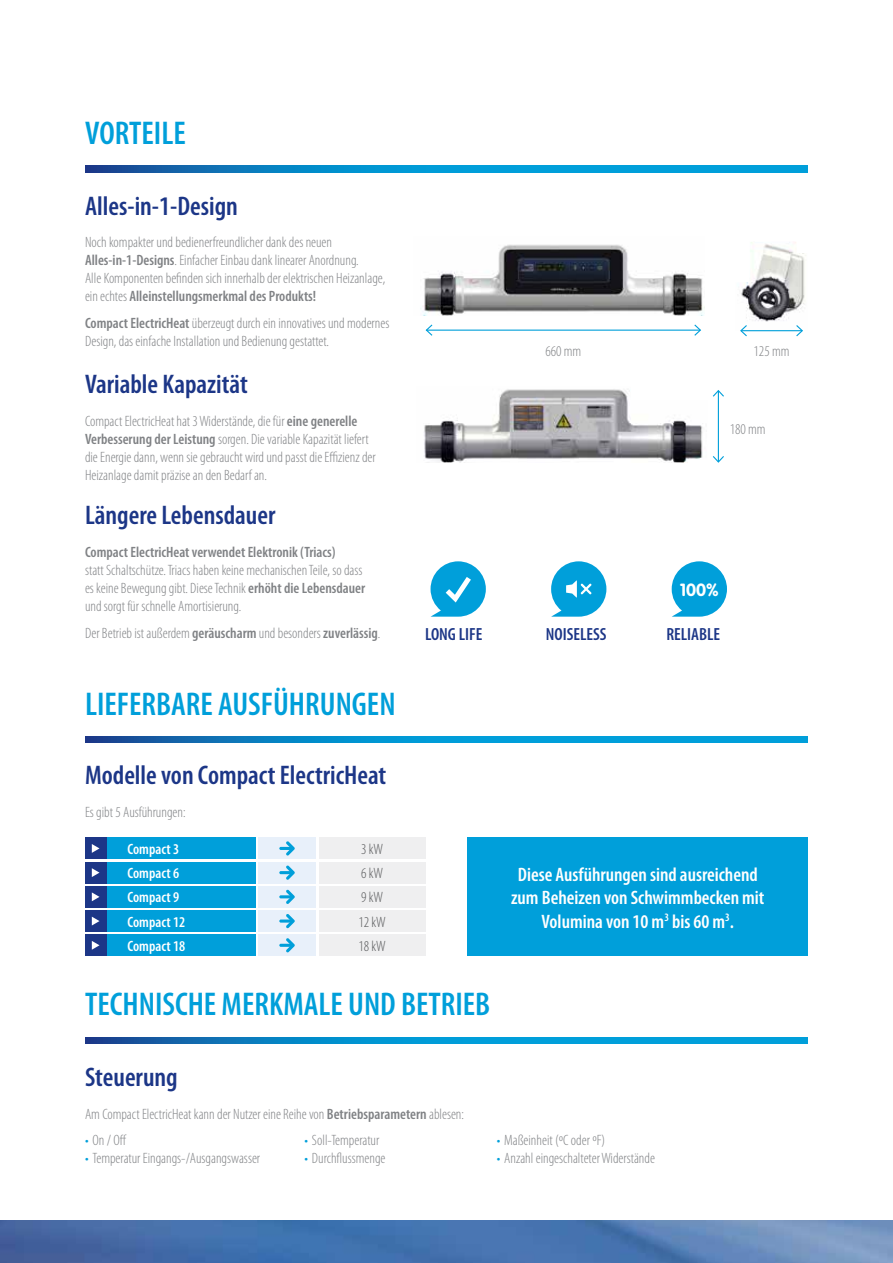
<style>
.page{position:relative;width:893px;height:1263px;background:#fff}
.page>*{position:absolute;margin:0;border:0;box-sizing:border-box;transform-origin:0 0}
.t1{font:600 condensed 33px "Myriad Pro";color:#009fda}
.t2{font:600 condensed 27px "Myriad Pro";color:#1c3687}
.t3{font:600 condensed 19.5px/23.4px "Myriad Pro";color:#fff;text-align:center}
.t4{font:600 condensed 17.7px "Myriad Pro";color:#1c3687}
.t5{font:700 17.4px "VAG Rounded";color:#fff}
.t6{font:300 condensed 15px/18px "Myriad Pro";color:#808285}
.t7{font:600 condensed 15px "Myriad Pro";color:#808285}
.t8{font:600 condensed 15px/24.2px "Myriad Pro";color:#fff}
.t9{font:300 condensed 15px/24.2px "Myriad Pro";color:#58595b}
.s1{font-weight:600}
.s2{color:#009fda}
</style>
<div class="page">
<svg style="left:85px;top:166px;width:723px;height:6px;background:#058bca"></svg>
<svg style="left:85px;top:736px;width:723px;height:7px;background:#058bca"></svg>
<div style="left:85px;top:838px;width:170px;height:21px;background:#009fda"></div>
<div style="left:85px;top:886px;width:170px;height:21px;background:#009fda"></div>
<div style="left:85px;top:862px;width:170px;height:21px;background:#009fda"></div>
<div style="left:85px;top:910px;width:170px;height:22px;background:#009fda"></div>
<div style="left:85px;top:935px;width:170px;height:21px;background:#009fda"></div>
<div style="left:319px;top:838px;width:106px;height:21px;background:#efeff0"></div>
<div style="left:319px;top:886px;width:106px;height:21px;background:#efeff0"></div>
<div style="left:319px;top:862px;width:106px;height:21px;background:#efeff0"></div>
<div style="left:319px;top:910px;width:106px;height:22px;background:#efeff0"></div>
<div style="left:319px;top:935px;width:106px;height:21px;background:#efeff0"></div>
<div style="left:258px;top:838px;width:58px;height:21px;background:#e8f0fa"></div>
<div style="left:258px;top:886px;width:58px;height:21px;background:#e8f0fa"></div>
<div style="left:258px;top:862px;width:58px;height:21px;background:#e8f0fa"></div>
<div style="left:258px;top:910px;width:58px;height:22px;background:#e8f0fa"></div>
<div style="left:258px;top:935px;width:58px;height:21px;background:#e8f0fa"></div>
<svg style="left:286px;top:841px;width:9px;height:14px"></svg>
<hr style="left:279px;top:847px;width:14px;height:3px;background:#009fda;border-radius:2px">
<svg style="left:286px;top:890px;width:9px;height:14px"></svg>
<hr style="left:279px;top:895px;width:14px;height:3px;background:#009fda;border-radius:2px">
<svg style="left:286px;top:865px;width:9px;height:15px"></svg>
<hr style="left:279px;top:871px;width:14px;height:3px;background:#009fda;border-radius:2px">
<svg style="left:286px;top:914px;width:9px;height:14px"></svg>
<svg style="left:279px;top:919px;width:14px;height:4px"></svg>
<svg style="left:286px;top:938px;width:9px;height:14px"></svg>
<hr style="left:279px;top:944px;width:14px;height:3px;background:#009fda;border-radius:2px">
<div style="left:85px;top:838px;width:21px;height:21px;background:#1c3687"></div>
<div style="left:468px;top:838px;width:340px;height:118px;background:#009fda"></div>
<div style="left:85px;top:862px;width:21px;height:21px;background:#1c3687"></div>
<div style="left:85px;top:886px;width:21px;height:21px;background:#1c3687"></div>
<div style="left:85px;top:910px;width:21px;height:22px;background:#1c3687"></div>
<div style="left:85px;top:935px;width:21px;height:21px;background:#1c3687"></div>
<svg style="left:85px;top:1037px;width:723px;height:6px;background:#058bca"></svg>
<img style="left:420px;top:244px;width:283px;height:71px">
<hr style="left:426px;top:330px;width:274px;height:1px;background:#009fda">
<svg style="left:425px;top:324px;width:9px;height:12px"></svg>
<svg style="left:693px;top:324px;width:8px;height:12px"></svg>
<img style="left:424px;top:389px;width:279px;height:74px">
<hr style="left:718px;top:391px;width:1px;height:71px;background:#009fda">
<svg style="left:713px;top:390px;width:11px;height:8px"></svg>
<svg style="left:712px;top:455px;width:12px;height:8px"></svg>
<img style="left:741px;top:242px;width:65px;height:80px">
<hr style="left:741px;top:330px;width:61px;height:1px;background:#009fda">
<svg style="left:740px;top:325px;width:8px;height:12px"></svg>
<svg style="left:795px;top:325px;width:8px;height:12px"></svg>
<svg style="left:431px;top:561px;width:55px;height:56px"></svg>
<svg style="left:551px;top:561px;width:55px;height:56px"></svg>
<svg style="left:672px;top:561px;width:55px;height:56px"></svg>
<img style="left:0;top:1220px;width:893px;height:43px">
<svg style="left:92px;top:844px;width:8px;height:9px"></svg>
<svg style="left:92px;top:868px;width:8px;height:9px"></svg>
<svg style="left:92px;top:892px;width:8px;height:9px"></svg>
<svg style="left:92px;top:917px;width:8px;height:8px"></svg>
<svg style="left:92px;top:941px;width:8px;height:9px"></svg>
<h1 class="t1" style="left:85px;top:115px;width:102px">VORTEILE</h1>
<h2 class="t2" style="left:85px;top:191px;width:154px">Alles-in-1-Design</h2>
<p class="t6" style="left:85px;top:234px;width:302px">Noch kompakter und bedienerfreundlicher dank des neuen <span class="s1">Alles-in-1-Designs</span>. Einfacher Einbau dank linearer Anordnung.<br>Alle Komponenten befinden sich innerhalb der elektrischen Heizanlage, ein echtes <span class="s1">Alleinstellungsmerkmal des Produkts!</span></p>
<p class="t6" style="left:85px;top:314px;width:306px"><span class="s1">Compact ElectricHeat</span> überzeugt durch ein innovatives und modernes<br>Design, das einfache Installation und Bedienung gestattet.</p>
<h2 class="t2" style="left:85px;top:369px;width:164px">Variable Kapazität</h2>
<p class="t6" style="left:85px;top:412px;width:292px">Compact ElectricHeat hat 3 Widerstände, die für <span class="s1">eine generelle Verbesserung der Leistung</span> sorgen. Die variable Kapazität liefert die Energie dann, wenn sie gebraucht wird und passt die Effizienz der Heizanlage damit präzise an den Bedarf an.</p>
<h2 class="t2" style="left:85px;top:500px;width:192px">Längere Lebensdauer</h2>
<p class="t7" style="left:85px;top:544px;width:252px">Compact ElectricHeat verwendet Elektronik (Triacs)</p>
<p class="t6" style="left:85px;top:561px;width:282px">statt Schaltschütze. Triacs haben keine mechanischen Teile, so dass es keine Bewegung gibt. Diese Technik <span class="s1">erhöht die Lebensdauer </span>und sorgt für schnelle Amortisierung.</p>
<p class="t6" style="left:85px;top:624px;width:297px">Der Betrieb ist außerdem <span class="s1">geräuscharm</span> und besonders <span class="s1">zuverlässig</span>.</p>
<h1 class="t1" style="left:85px;top:686px;width:312px">LIEFERBARE AUSFÜHRUNGEN</h1>
<h2 class="t2" style="left:85px;top:760px;width:303px">Modelle von Compact ElectricHeat</h2>
<p class="t6" style="left:85px;top:803px;width:102px">Es gibt 5 Ausführungen:</p>
<p class="t8" style="left:128px;top:837px;width:53px">Compact 3</p>
<p class="t8" style="left:128px;top:886px;width:53px">Compact 9</p>
<p class="t8" style="left:128px;top:861px;width:53px">Compact 6</p>
<p class="t8" style="left:128px;top:910px;width:59px">Compact 12<br>Compact 18</p>
<p class="t9" style="left:361px;top:837px;width:24px">3 kW</p>
<p class="t9" style="left:361px;top:886px;width:24px">9 kW</p>
<p class="t9" style="left:361px;top:861px;width:24px">6 kW</p>
<p class="t9" style="left:358px;top:910px;width:29px">12 kW<br>18 kW</p>
<p class="t6" style="left:545px;top:342px;width:38px">660 mm</p>
<p class="t6" style="left:754px;top:342px;width:38px">125 mm</p>
<p class="t6" style="left:730px;top:421px;width:38px">180 mm</p>
<p class="t5" style="left:680px;top:579px;width:41px">100%</p>
<p class="t4" style="left:425px;top:624px;width:59px">LONG LIFE</p>
<p class="t4" style="left:546px;top:624px;width:62px">NOISELESS</p>
<p class="t4" style="left:666px;top:624px;width:55px">RELIABLE</p>
<h3 class="t3" style="left:511px;top:863px;width:255px">Diese Ausführungen sind ausreichend zum Beheizen von Schwimmbecken mit<br>Volumina von 10 m<sup>3</sup> bis 60 m<sup>3</sup>.</h3>
<h1 class="t1" style="left:85px;top:986px;width:407px">TECHNISCHE MERKMALE UND BETRIEB</h1>
<h2 class="t2" style="left:85px;top:1062px;width:94px">Steuerung</h2>
<p class="t6" style="left:85px;top:1105px;width:381px">Am Compact ElectricHeat kann der Nutzer eine Reihe von <span class="s1">Betriebsparametern</span> ablesen:</p>
<p class="t6" style="left:85px;top:1131px;width:43px"><span class="s2">•</span> On / Off</p>
<p class="t6" style="left:85px;top:1149px;width:177px"><span class="s2">•</span> Temperatur Eingangs-/Ausgangswasser</p>
<p class="t6" style="left:304px;top:1131px;width:76px"><span class="s2">•</span> Soll-Temperatur</p>
<p class="t6" style="left:304px;top:1149px;width:82px"><span class="s2">•</span> Durchflussmenge</p>
<p class="t6" style="left:497px;top:1131px;width:110px"><span class="s2">•</span> Maßeinheit (ºC oder ºF)</p>
<p class="t6" style="left:497px;top:1149px;width:160px"><span class="s2">•</span> Anzahl eingeschalteter Widerstände</p>
</div>
